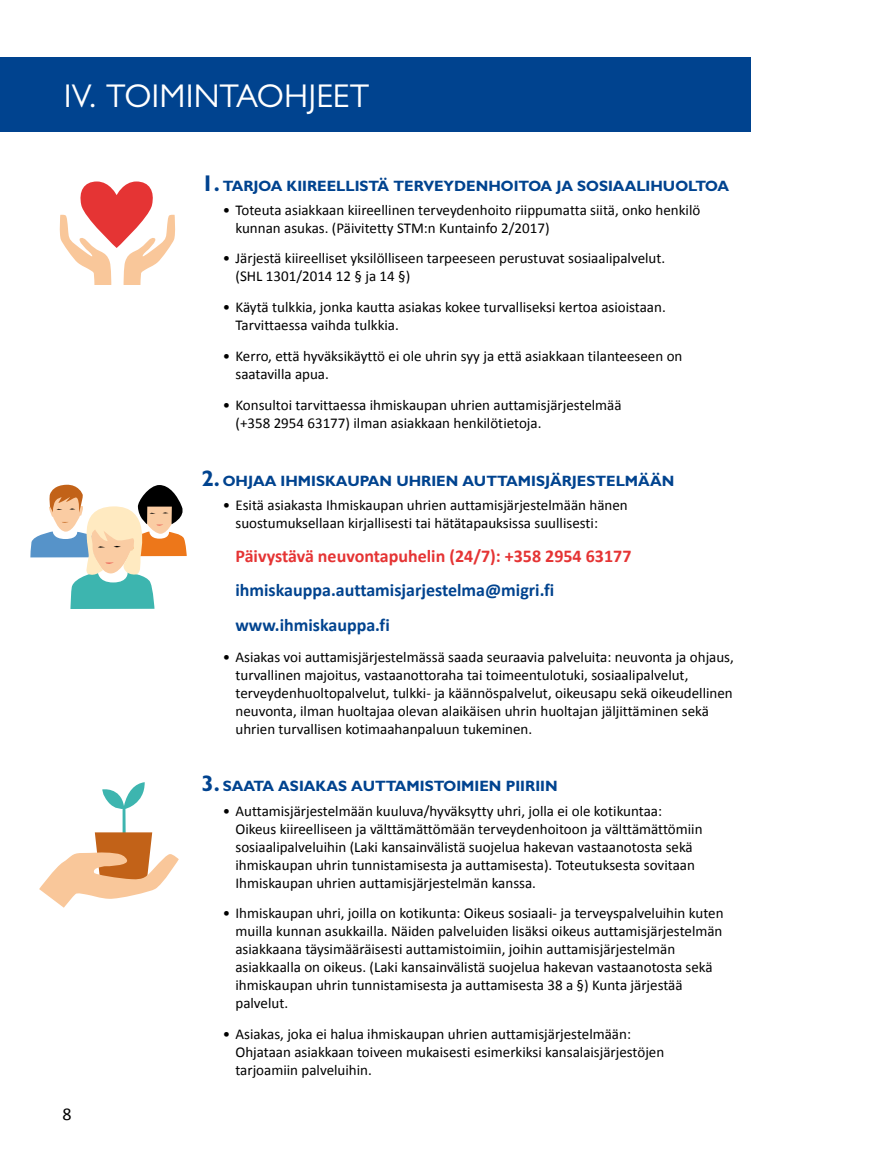
<style>
.page{position:relative;width:893px;height:1149px;background:#fff}
.page>*{position:absolute;margin:0;border:0;box-sizing:border-box;transform-origin:0 0}
.otsikko{font:33px "Gill Sans MT Std";color:#fff}
.sis__bullet_list{font:700 18px "Calibri";color:#00438f}
.sis__bullet_list-2{font:700 18px "Calibri";color:#e53434}
.t1{font:18px "Calibri";color:#000}
.sis__bullet_list-3{font:15px/18px "Calibri";color:#000}
.H3_väliotsikko{font:700 15px "Gill Sans MT Std";color:#00438f}
.s1{font-size:22.5px}
</style>
<div class="page">
<div style="left:0;top:57px;width:751px;height:75px;background:#00438f"></div>
<svg style="left:59px;top:181px;width:117px;height:104px"></svg>
<svg style="left:39px;top:782px;width:140px;height:125px"></svg>
<svg style="left:30px;top:484px;width:157px;height:124px"></svg>
<p class="otsikko" style="left:64px;top:77px;width:307px">IV. TOIMINTAOHJEET</p>
<p class="t1" style="left:62px;top:1102px;width:11px">8</p>
<p class="H3_väliotsikko" style="left:201px;top:176px;width:529px"><span class="s1">1.</span> TARJOA KIIREELLISTÄ TERVEYDENHOITOA JA SOSIAALIHUOLTOA</p>
<p class="sis__bullet_list-3" style="left:235px;top:200px;width:466px;text-indent:-13px">• Toteuta asiakkaan kiireellinen terveydenhoito riippumatta siitä, onko henkilö kunnan asukas. (Päivitetty STM:n Kuntainfo 2/2017)</p>
<p class="sis__bullet_list-3" style="left:235px;top:249px;width:431px;text-indent:-13px">• Järjestä kiireelliset yksilölliseen tarpeeseen perustuvat sosiaalipalvelut. (SHL 1301/2014 12 § ja 14 §)</p>
<p class="sis__bullet_list-3" style="left:235px;top:297px;width:432px;text-indent:-13px">• Käytä tulkkia, jonka kautta asiakas kokee turvalliseksi kertoa asioistaan.<br>Tarvittaessa vaihda tulkkia.</p>
<p class="sis__bullet_list-3" style="left:235px;top:346px;width:448px;text-indent:-13px">• Kerro, että hyväksikäyttö ei ole uhrin syy ja että asiakkaan tilanteeseen on saatavilla apua.</p>
<p class="sis__bullet_list-3" style="left:235px;top:395px;width:388px;text-indent:-13px">• Konsultoi tarvittaessa ihmiskaupan uhrien auttamisjärjestelmää (+358 2954 63177) ilman asiakkaan henkilötietoja.</p>
<p class="H3_väliotsikko" style="left:201px;top:471px;width:474px"><span class="s1">2.</span> OHJAA IHMISKAUPAN UHRIEN AUTTAMISJÄRJESTELMÄÄN</p>
<p class="sis__bullet_list-3" style="left:235px;top:495px;width:394px;text-indent:-13px">• Esitä asiakasta Ihmiskaupan uhrien auttamisjärjestelmään hänen suostumuksellaan kirjallisesti tai hätätapauksissa suullisesti:</p>
<p class="sis__bullet_list-2" style="left:235px;top:544px;width:397px">Päivystävä neuvontapuhelin (24/7): +358 2954 63177</p>
<p class="sis__bullet_list" style="left:235px;top:579px;width:320px">ihmiskauppa.auttamisjarjestelma@migri.fi</p>
<p class="sis__bullet_list" style="left:235px;top:613px;width:156px">www.ihmiskauppa.fi</p>
<p class="sis__bullet_list-3" style="left:235px;top:646px;width:500px;text-indent:-13px">• Asiakas voi auttamisjärjestelmässä saada seuraavia palveluita: neuvonta ja ohjaus, turvallinen majoitus, vastaanottoraha tai toimeentulotuki, sosiaalipalvelut, terveydenhuoltopalvelut, tulkki- ja käännöspalvelut, oikeusapu sekä oikeudellinen neuvonta, ilman huoltajaa olevan alaikäisen uhrin huoltajan jäljittäminen sekä uhrien turvallisen kotimaahanpaluun tukeminen.</p>
<p class="H3_väliotsikko" style="left:201px;top:776px;width:358px"><span class="s1">3.</span> SAATA ASIAKAS AUTTAMISTOIMIEN PIIRIIN</p>
<p class="sis__bullet_list-3" style="left:235px;top:800px;width:469px;text-indent:-13px">• Auttamisjärjestelmään kuuluva/hyväksytty uhri, jolla ei ole kotikuntaa:<br>Oikeus kiireelliseen ja välttämättömään terveydenhoitoon ja välttämättömiin sosiaalipalveluihin (Laki kansainvälistä suojelua hakevan vastaanotosta sekä ihmiskaupan uhrin tunnistamisesta ja auttamisesta). Toteutuksesta sovitaan Ihmiskaupan uhrien auttamisjärjestelmän kanssa.</p>
<p class="sis__bullet_list-3" style="left:235px;top:903px;width:490px;text-indent:-13px">• Ihmiskaupan uhri, joilla on kotikunta: Oikeus sosiaali- ja terveyspalveluihin kuten muilla kunnan asukkailla. Näiden palveluiden lisäksi oikeus auttamisjärjestelmän asiakkaana täysimääräisesti auttamistoimiin, joihin auttamisjärjestelmän asiakkaalla on oikeus. (Laki kansainvälistä suojelua hakevan vastaanotosta sekä ihmiskaupan uhrin tunnistamisesta ja auttamisesta 38 a §) Kunta järjestää palvelut.</p>
<p class="sis__bullet_list-3" style="left:235px;top:1024px;width:430px;text-indent:-13px">• Asiakas, joka ei halua ihmiskaupan uhrien auttamisjärjestelmään:<br>Ohjataan asiakkaan toiveen mukaisesti esimerkiksi kansalaisjärjestöjen tarjoamiin palveluihin.</p>
</div>
